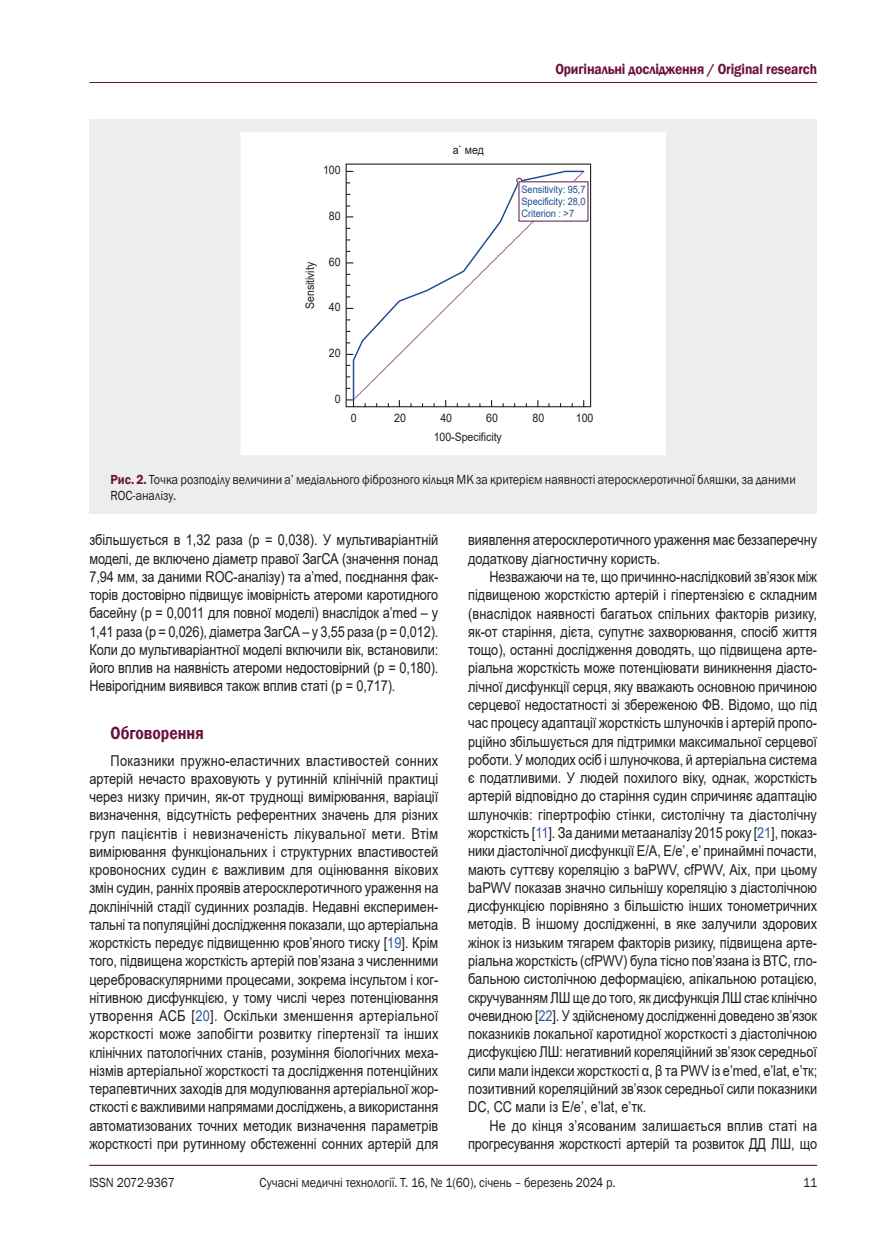
<style>
.page{position:relative;width:881px;height:1234px;background:#fff}
.page>*{position:absolute;margin:0;border:0;box-sizing:border-box;transform-origin:0 0}
.nazva{font:600 18px "Franklin Gothic";color:#6b103d;scale:.87 1}
.tecst{font:15px/18.3px "Arial";letter-spacing:-.01em;color:#1d1d1b;text-align:justify;scale:.85 1}
.tecst_1{font:15px/18.3px "Arial";color:#1d1d1b;text-align:justify;scale:.85 1}
.t1{font:600 15px "Franklin Gothic";letter-spacing:-.01em;color:#6b103d;scale:.9 1}
.примечание{font:13.5px/16.2px "Franklin Gothic";color:#1d1d1b;scale:.9 1}
.t2{font:11.7px "Arial";letter-spacing:-.005em;color:#1d1d1b;scale:.91 1}
.t3{font:11.7px "Arial";letter-spacing:-.005em;color:#1d1d1b;scale:.89 1}
.t4{font:10.2px/12.3px "Arial";letter-spacing:-.005em;color:#1e4c90;text-align:justify;scale:.91 1}
.s1{font-weight:600;color:#6b103d}
.s2{color:#275b9c}
</style>
<div class="page">
<hr style="left:89px;top:1164px;width:727px;height:1px;background:#6b103d">
<hr style="left:89px;top:82px;width:727px;height:1px;background:#6b103d">
<div style="left:89px;top:119px;width:727px;height:394px;background:#ededed"></div>
<div style="left:241px;top:132px;width:425px;height:323px;background:#fff"></div>
<p class="t1" style="left:555px;top:59px;width:292px">Оригінальні дослідження / Original research</p>
<p class="t2" style="left:323px;top:162px;width:21px">100</p>
<p class="t2" style="left:329px;top:207px;width:14px">80</p>
<p class="t2" style="left:329px;top:253px;width:14px">60</p>
<p class="t2" style="left:329px;top:299px;width:14px">40</p>
<p class="t2" style="left:329px;top:345px;width:14px">20</p>
<p class="t2" style="left:334px;top:390px;width:8px">0</p>
<p class="t3" style="left:302px;top:309px;width:54px;rotate:-90deg">Sensitivity</p>
<p class="t2" style="left:452px;top:142px;width:36px">a` мед</p>
<p class="t4" style="left:521px;top:183px;width:72px">Sensitivity: 95,7<br>Specificity: 28,0<br>Criterion : &gt;7</p>
<p class="t2" style="left:351px;top:410px;width:8px">0</p>
<p class="t2" style="left:394px;top:410px;width:14px">20</p>
<p class="t2" style="left:440px;top:410px;width:14px">40</p>
<p class="t2" style="left:486px;top:410px;width:14px">60</p>
<p class="t2" style="left:532px;top:410px;width:14px">80</p>
<p class="t2" style="left:575px;top:410px;width:21px">100</p>
<p class="t2" style="left:433px;top:429px;width:76px">100-Specificity</p>
<p class="примечание" style="left:111px;top:472px;width:762px"><span class="s1">Рис. 2.</span> Точка розподілу величини а’ медіального фіброзного кільця МК за критерієм наявності атеросклеротичної бляшки, за даними<br>ROC-аналізу.</p>
<p class="tecst" style="left:89px;top:531px;width:412px">збільшується в 1,32 раза (р = 0,038). У мультиваріантній моделі, де включено діаметр правої ЗагСА (значення понад 7,94 мм, за даними ROC-аналізу) та а’med, поєднання фак&shy;торів достовірно підвищує імовірність атероми каротидного басейну (р = 0,0011 для повної моделі) внаслідок а’med – у 1,41 раза (р = 0,026), діаметра ЗагСА – у 3,55 раза (р = 0,012).<br>Коли до мультиваріантної моделі включили вік, встановили: його вплив на наявність атероми недостовірний (р = 0,180).<br>Невірогідним виявився також вплив статі (р = 0,717).</p>
<p class="nazva" style="left:111px;top:721px;width:108px">Обговорення</p>
<p class="tecst_1" style="left:89px;top:751px;width:412px;text-indent:21px">Показники пружно-еластичних властивостей сонних артерій нечасто враховують у рутинній клінічній практиці через низку причин, як-от труднощі вимірювання, варіації визначення, відсутність референтних значень для різних груп пацієнтів і невизначеність лікувальної мети. Втім вимірювання функціональних і структурних властивостей кровоносних судин є важливим для оцінювання вікових змін судин, ранніх проявів атеросклеротичного ураження на доклінічній стадії судинних розладів. Недавні експеримен&shy;тальні та популяційні дослідження показали, що артеріальна жорсткість передує підвищенню кров’яного тиску [<span class="s2">19</span>]. Крім того, підвищена жорсткість артерій пов’язана з численними цереброваскулярними процесами, зокрема інсультом і ког&shy;нітивною дисфункцією, у тому числі через потенціювання утворення АСБ [<span class="s2">20</span>]. Оскільки зменшення артеріальної жорсткості може запобігти розвитку гіпертензії та інших клінічних патологічних станів, розуміння біологічних меха&shy;нізмів артеріальної жорсткості та дослідження потенційних терапевтичних заходів для модулювання артеріальної жор&shy;сткості є важливими напрямами досліджень, а використання автоматизованих точних методик визначення параметрів жорсткості при рутинному обстеженні сонних артерій для</p>
<p class="tecst_1" style="left:468px;top:531px;width:412px">виявлення атеросклеротичного ураження має беззаперечну додаткову діагностичну користь.</p>
<p class="tecst" style="left:468px;top:567px;width:412px;text-indent:21px">Незважаючи на те, що причинно-наслідковий зв’язок між підвищеною жорсткістю артерій і гіпертензією є складним (внаслідок наявності багатьох спільних факторів ризику, як-от старіння, дієта, супутнє захворювання, спосіб життя тощо), останні дослідження доводять, що підвищена арте&shy;ріальна жорсткість може потенціювати виникнення діасто&shy;лічної дисфункції серця, яку вважають основною причиною серцевої недостатності зі збереженою ФВ. Відомо, що під час процесу адаптації жорсткість шлуночків і артерій пропо&shy;рційно збільшується для підтримки максимальної серцевої роботи. У молодих осіб і шлуночкова, й артеріальна система є податливими. У людей похилого віку, однак, жорсткість артерій відповідно до старіння судин спричиняє адаптацію шлуночків: гіпертрофію стінки, систолічну та діастолічну жорсткість [<span class="s2">11</span>]. За даними метааналізу 2015 року [<span class="s2">21</span>], показ&shy;ники діастолічної дисфункції E/A, E/e’, e’ принаймні почасти, мають суттєву кореляцію з baPWV, cfPWV, Aix, при цьому baPWV показав значно сильнішу кореляцію з діастолічною дисфункцією порівняно з більшістю інших тонометричних методів. В іншому дослідженні, в яке залучили здорових жінок із низьким тягарем факторів ризику, підвищена арте&shy;ріальна жорсткість (cfPWV) була тісно пов’язана із ВТС, гло&shy;бальною систолічною деформацією, апікальною ротацією, скручуванням ЛШ ще до того, як дисфункція ЛШ стає клінічно очевидною [<span class="s2">22</span>]. У здійсненому дослідженні доведено зв’язок показників локальної каротидної жорсткості з діастолічною дисфукцією ЛШ: негативний кореляційний зв’язок середньої сили мали індекси жорсткості α, β та PWV із е’med, e’lat, e’тк; позитивний кореляційний зв’язок середньої сили показники DC, CC мали із E/e’, e’lat, e’тк.</p>
<p class="tecst" style="left:468px;top:1115px;width:412px;text-align:right">Не до кінця з’ясованим залишається вплив статі на прогресування жорсткості артерій та розвиток ДД ЛШ, що</p>
<p class="примечание" style="left:89px;top:1174px;width:97px">ISSN 2072-9367</p>
<p class="примечание" style="left:259px;top:1174px;width:396px">Сучасні медичні технології. Т. 16, № 1(60), січень – березень 2024 р.</p>
<p class="примечание" style="left:802px;top:1174px;width:17px">11</p>
</div>
